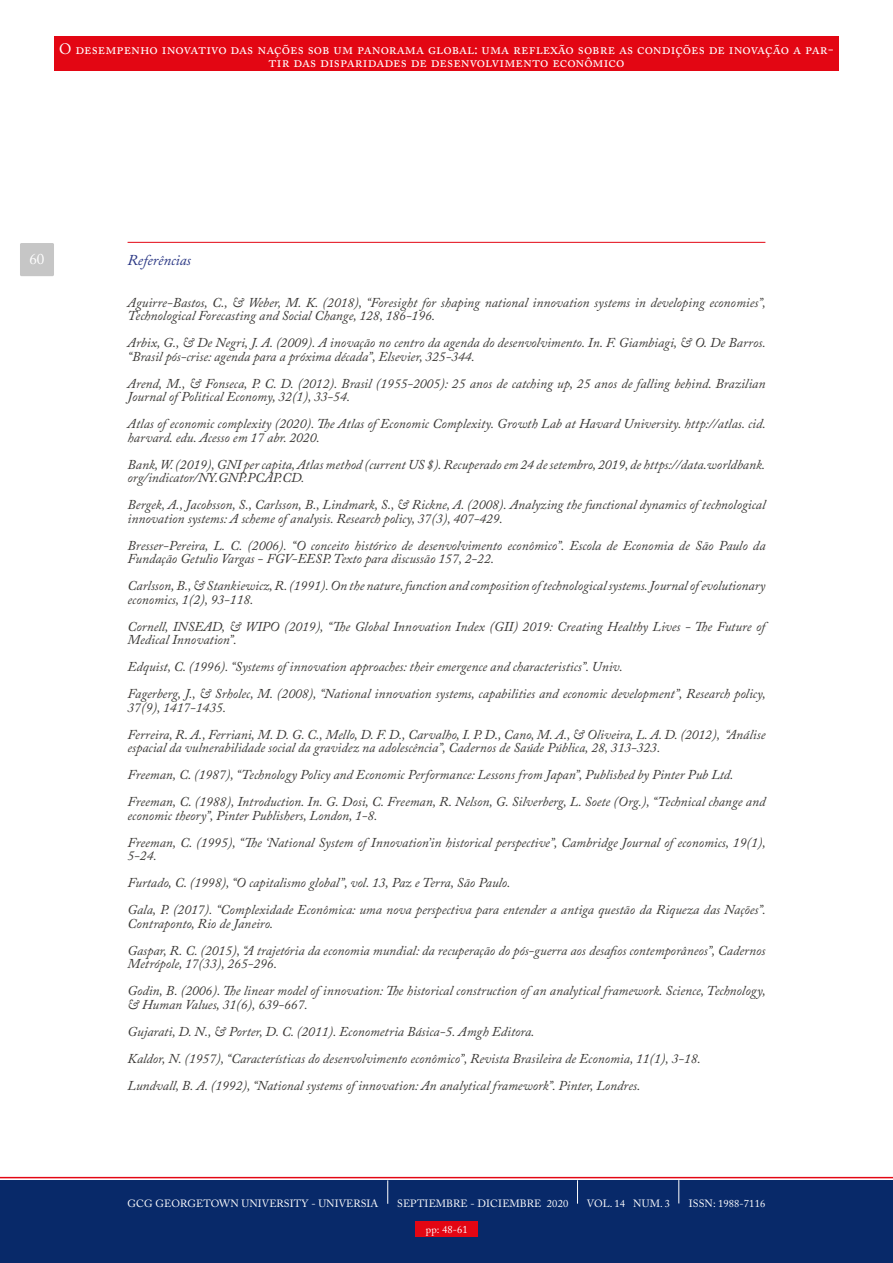
<style>
.page{position:relative;width:893px;height:1263px;background:#fff}
.page>*{position:absolute;margin:0;border:0;box-sizing:border-box;transform-origin:0 0}
.t1{font:15px/13.5px "Adobe Caslon Pro";color:#fff;text-align:center}
.t2{font:italic 15px "Adobe Caslon Pro";letter-spacing:-.005em;color:#283583}
.t3{font:italic 13.5px/27px "Adobe Caslon Pro";color:#3a3835}
.t4{font:10.5px "Adobe Caslon Pro";letter-spacing:.01em;color:#fff}
</style>
<div class="page">
<div style="left:54px;top:37px;width:785px;height:34px;background:#e30613"></div>
<div style="left:0;top:1180px;width:893px;height:83px;background:#082969"></div>
<svg style="left:0;top:1177px;width:893px;height:27px"></svg>
<div style="left:20px;top:243px;width:34px;height:33px;background:#c6c6c6;border-radius:2px"></div>
<hr style="left:128px;top:242px;width:637px;height:1px;background:#e30613">
<div style="left:415px;top:1221px;width:63px;height:16px;background:#e30613"></div>
<p class="t1" style="left:59px;top:42px;width:776px">O desempenho inovativo das nações sob um panorama global: uma reflexão sobre as condições de inovação a par&shy;tir das disparidades de desenvolvimento econômico</p>
<p class="t1" style="left:29px;top:252px;width:16px">60</p>
<p class="t2" style="left:128px;top:251px;width:65px">Referências</p>
<p class="t3" style="left:128px;top:295px;width:640px;line-height:13.5px">Aguirre-Bastos, C., &amp; Weber, M. K. (2018), “Foresight for shaping national innovation systems in developing economies”,<br>Technological Forecasting and Social Change, 128, 186-196.</p>
<p class="t3" style="left:128px;top:336px;width:640px;line-height:13.5px">Arbix, G., &amp; De Negri, J. A. (2009). A inovação no centro da agenda do desenvolvimento. In. F. Giambiagi, &amp; O. De Barros. “Brasil pós-crise: agenda para a próxima década”, Elsevier, 325-344.</p>
<p class="t3" style="left:128px;top:376px;width:639px;line-height:13.5px">Arend, M., &amp; Fonseca, P. C. D. (2012). Brasil (1955-2005): 25 anos de catching up, 25 anos de falling behind. Brazilian<br>Journal of Political Economy, 32(1), 33-54.</p>
<p class="t3" style="left:128px;top:417px;width:640px;line-height:13.5px">Atlas of economic complexity (2020). The Atlas of Economic Complexity. Growth Lab at Havard University. http://atlas. cid. harvard. edu. Acesso em 17 abr. 2020.</p>
<p class="t3" style="left:128px;top:457px;width:639px;line-height:13.5px">Bank, W. (2019), GNI per capita, Atlas method (current US $). Recuperado em 24 de setembro, 2019, de https://data.worldbank. org/indicator/NY.GNP.PCAP.CD.</p>
<p class="t3" style="left:128px;top:498px;width:639px;line-height:13.5px">Bergek, A., Jacobsson, S., Carlsson, B., Lindmark, S., &amp; Rickne, A. (2008). Analyzing the functional dynamics of technological innovation systems: A scheme of analysis. Research policy, 37(3), 407-429.</p>
<p class="t3" style="left:128px;top:538px;width:639px;line-height:13.5px">Bresser-Pereira, L. C. (2006). “O conceito histórico de desenvolvimento econômico”. Escola de Economia de São Paulo da<br>Fundação Getulio Vargas - FGV-EESP. Texto para discussão 157, 2-22.</p>
<p class="t3" style="left:128px;top:579px;width:639px;line-height:13.5px">Carlsson, B., &amp; Stankiewicz, R. (1991). On the nature, function and composition of technological systems. Journal of evolutionary economics, 1(2), 93-118.</p>
<p class="t3" style="left:128px;top:619px;width:639px;line-height:13.5px">Cornell, INSEAD, &amp; WIPO (2019), “The Global Innovation Index (GII) 2019: Creating Healthy Lives - The Future of<br>Medical Innovation”.</p>
<p class="t3" style="left:128px;top:653px;width:640px">Edquist, C. (1996). “Systems of innovation approaches: their emergence and characteristics”. Univ.<br>Fagerberg, J., &amp; Srholec, M. (2008), “National innovation systems, capabilities and economic development”, Research policy,</p>
<p class="t3" style="left:128px;top:693px;width:639px">37(9), 1417-1435.<br>Ferreira, R. A., Ferriani, M. D. G. C., Mello, D. F. D., Carvalho, I. P. D., Cano, M. A., &amp; Oliveira, L. A. D. (2012), “Análise</p>
<p class="t3" style="left:128px;top:734px;width:639px">espacial da vulnerabilidade social da gravidez na adolescência”, Cadernos de Saúde Pública, 28, 313-323.<br>Freeman, C. (1987), “Technology Policy and Economic Performance: Lessons from Japan”, Published by Pinter Pub Ltd.<br>Freeman, C. (1988), Introduction. In. G. Dosi, C. Freeman, R. Nelson, G. Silverberg, L. Soete (Org.), “Technical change and</p>
<p class="t3" style="left:128px;top:801px;width:640px">economic theory”, Pinter Publishers, London, 1-8.<br>Freeman, C. (1995), “The ‘National System of Innovation’in historical perspective”, Cambridge Journal of economics, 19(1),</p>
<p class="t3" style="left:128px;top:842px;width:640px">5-24.<br>Furtado, C. (1998), “O capitalismo global”, vol. 13, Paz e Terra, São Paulo.<br>Gala, P. (2017). “Complexidade Econômica: uma nova perspectiva para entender a antiga questão da Riqueza das Nações”.</p>
<p class="t3" style="left:128px;top:909px;width:639px">Contraponto, Rio de Janeiro.<br>Gaspar, R. C. (2015), “A trajetória da economia mundial: da recuperação do pós-guerra aos desafios contemporâneos”, Cadernos</p>
<p class="t3" style="left:128px;top:950px;width:640px">Metrópole, 17(33), 265-296.<br>Godin, B. (2006). The linear model of innovation: The historical construction of an analytical framework. Science, Technology,</p>
<p class="t3" style="left:128px;top:990px;width:575px">&amp; Human Values, 31(6), 639-667.<br>Gujarati, D. N., &amp; Porter, D. C. (2011). Econometria Básica-5. Amgh Editora.<br>Kaldor, N. (1957), “Características do desenvolvimento econômico”, Revista Brasileira de Economia, 11(1), 3-18.<br>Lundvall, B. A. (1992), “National systems of innovation: An analytical framework”. Pinter, Londres.</p>
<p class="t4" style="left:128px;top:1197px;width:252px">GCG GEORGETOWN UNIVERSITY - UNIVERSIA</p>
<p class="t4" style="left:397px;top:1197px;width:173px">SEPTIEMBRE - DICIEMBRE 2020</p>
<p class="t4" style="left:587px;top:1197px;width:85px">VOL. 14 NUM. 3</p>
<p class="t4" style="left:689px;top:1197px;width:78px">ISSN: 1988-7116</p>
<p class="t4" style="left:426px;top:1223px;width:43px">pp: 48-61</p>
</div>
